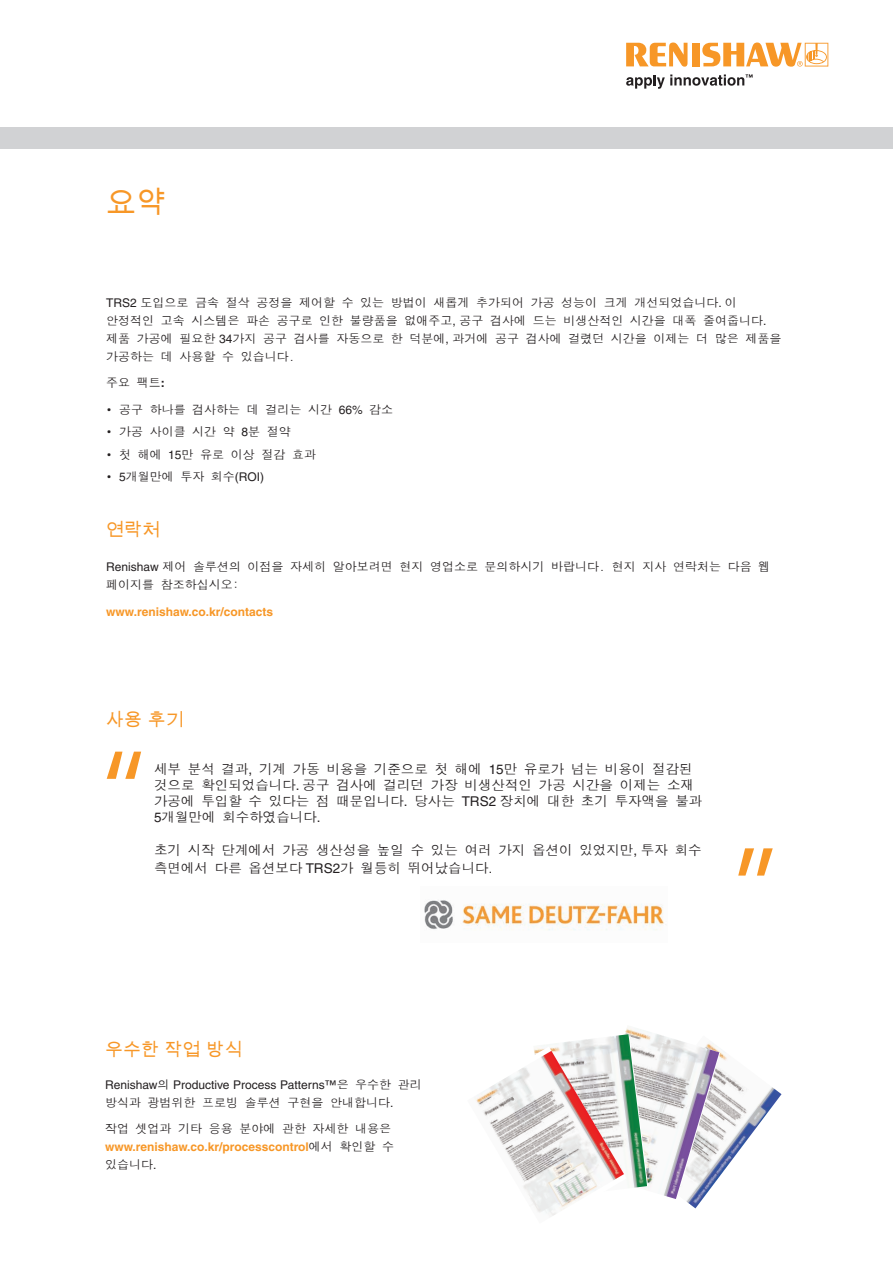
<style>
.page{position:relative;width:893px;height:1263px;background:#fff}
.page>*{position:absolute;margin:0;border:0;box-sizing:border-box;transform-origin:0 0}
.t1{font:30px "Arial Unicode MS";color:#f79727}
.t2{font:18px "Arial Unicode MS";color:#f79727}
.t3{font:13.5px/16.2px "Dotum Che";color:#231f20}
.t4{font:12px/18px "Dotum Che";color:#231f20}
.t5{font:700 12px "Helvetica";color:#f79727}
.t6{font:12px "Helvetica";color:#231f20}
.s1{font-family:"Helvetica"}
.s2{font-family:"Helvetica";font-weight:700}
.s3{font-family:"Helvetica";font-size:12px}
.s4{font-family:"Dotum Che"}
.s5{font-family:"Dotum Che";font-weight:400;color:#231f20}
</style>
<div class="page">
<div style="left:0;top:128px;width:893px;height:21px;background:#d1d2d4"></div>
<svg style="left:626px;top:43px;width:61px;height:24px"></svg>
<div style="left:692px;top:43px;width:8px;height:23px;background:#f79727"></div>
<svg style="left:702px;top:43px;width:126px;height:24px"></svg>
<svg style="left:626px;top:74px;width:127px;height:15px"></svg>
<hr style="left:892px;top:128px;width:1px;height:148px;background:#f79727">
<img style="left:424px;top:900px;width:240px;height:31px">
<svg style="left:107px;top:752px;width:34px;height:27px"></svg>
<svg style="left:738px;top:848px;width:35px;height:27px"></svg>
<svg style="left:534px;top:1027px;width:248px;height:182px"></svg>
<img style="left:475px;top:1051px;width:149px;height:166px">
<h1 class="t1" style="left:106px;top:180px;width:61px">요약</h1>
<p class="t4" style="left:106px;top:294px;width:677px"><span class="s1">TRS2</span> 도입으로 금속 절삭 공정을 제어할 수 있는 방법이 새롭게 추가되어 가공 성능이 크게 개선되었습니다<span class="s1">.</span> 이 안정적인 고속 시스템은 파손 공구로 인한 불량품을 없애주고<span class="s1">,</span> 공구 검사에 드는 비생산적인 시간을 대폭 줄여줍니다<span class="s1">. </span>제품 가공에 필요한 <span class="s1">34</span>가지 공구 검사를 자동으로 한 덕분에<span class="s1">,</span> 과거에 공구 검사에 걸렸던 시간을 이제는 더 많은 제품을 가공하는 데 사용할 수 있습니다.</p>
<p class="t4" style="left:106px;top:374px;width:60px">주요 팩트<span class="s2">:</span></p>
<p class="t4" style="left:106px;top:401px;width:288px">• 공구 하나를 검사하는 데 걸리는 시간 <span class="s1">66%</span> 감소</p>
<p class="t4" style="left:106px;top:423px;width:186px">• 가공 사이클 시간 약 <span class="s1">8</span>분 절약</p>
<p class="t4" style="left:106px;top:445px;width:211px">• 첫 해에 <span class="s1">15</span>만 유로 이상 절감 효과</p>
<p class="t4" style="left:106px;top:467px;width:159px">• <span class="s1">5</span>개월만에 투자 회수<span class="s1">(ROI)</span></p>
<h2 class="t2" style="left:106px;top:516px;width:55px">연락처</h2>
<p class="t4" style="left:106px;top:558px;width:665px"><span class="s1">Renishaw</span> 제어 솔루션의 이점을 자세히 알아보려면 현지 영업소로 문의하시기 바랍니다. 현지 지사 연락처는 다음 웹 페이지를 참조하십시오:</p>
<p class="t5" style="left:106px;top:604px;width:168px">www.renishaw.co.kr/contacts</p>
<h2 class="t2" style="left:106px;top:707px;width:79px">사용 후기</h2>
<p class="t3" style="left:154px;top:761px;width:550px">세부 분석 결과<span class="s1">,</span> 기계 가동 비용을 기준으로 첫 해에 <span class="s1">15</span>만 유로가 넘는 비용이 절감된 것으로 확인되었습니다<span class="s1">.</span> 공구 검사에 걸리던 가장 비생산적인 가공 시간을 이제는 소재 가공에 투입할 수 있다는 점 때문입니다<span class="s1">.</span> 당사는 <span class="s1">TRS2</span> 장치에 대한 초기 투자액을 불과 <span class="s1">5</span>개월만에 회수하였습니다<span class="s1">.</span></p>
<p class="t3" style="left:154px;top:841px;width:549px;line-height:18px">초기 시작 단계에서 가공 생산성을 높일 수 있는 여러 가지 옵션이 있었지만<span class="s1">,</span> 투자 회수 측면에서 다른 옵션보다 <span class="s1">TRS2</span>가 월등히 뛰어났습니다<span class="s3">.</span></p>
<h2 class="t2" style="left:105px;top:1037px;width:139px">우수한 작업 방식</h2>
<p class="t6" style="left:105px;top:1077px;width:318px">Renishaw<span class="s4">의</span> Productive Process Patterns™<span class="s4">은 우수한 관리</span></p>
<p class="t4" style="left:105px;top:1093px;width:290px">방식과 광범위한 프로빙 솔루션 구현을 안내합니다<span class="s1">.</span></p>
<p class="t4" style="left:105px;top:1120px;width:288px">작업 셋업과 기타 응용 분야에 관한 자세한 내용은</p>
<p class="t5" style="left:105px;top:1140px;width:290px">www.renishaw.co.kr/processcontrol<span class="s5">에서 확인할 수</span></p>
<p class="t4" style="left:105px;top:1156px;width:53px">있습니다<span class="s1">.</span></p>
</div>
